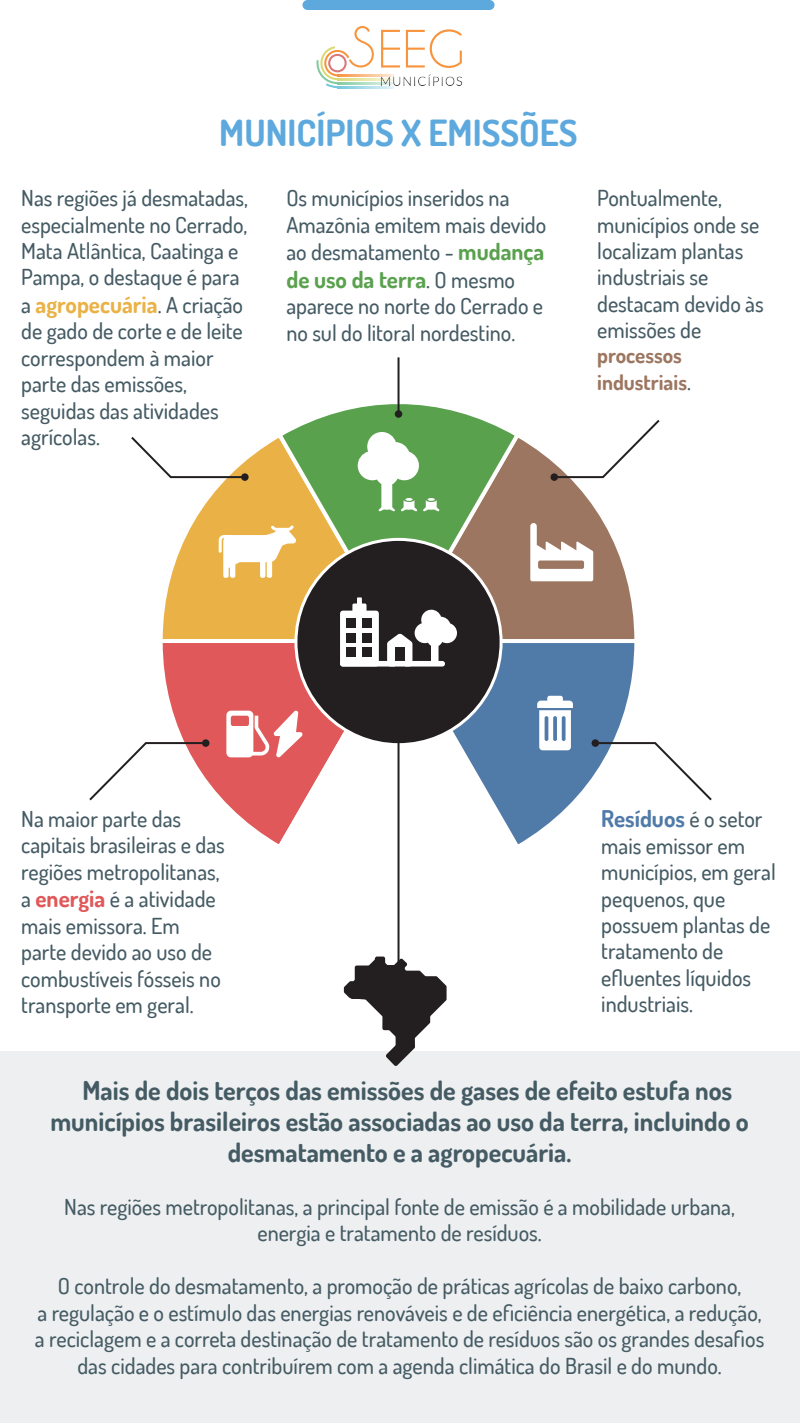
<style>
.page{position:relative;width:800px;height:1423px;background:#fff}
.page>*{position:absolute;margin:0;border:0;box-sizing:border-box;transform-origin:0 0}
.t1{font:700 36px "Dosis";color:#5da9dd}
.t2{font:700 26px "Dosis";color:#455b64}
.t3{font:700 23px "Dosis";color:#eab246}
.t4{font:700 23px "Dosis";color:#5aa14e}
.t5{font:700 23px "Dosis";color:#507aa8}
.t6{font:500 22px/26.4px "Dosis";color:#455b64}
.t7{font:700 21px/26.4px "Dosis";color:#9c7660}
.s1{font-weight:500;font-size:22px;color:#455b64}
.s2{font-weight:700;font-size:23px;color:#5aa14e}
.s3{font-weight:700;font-size:23px;color:#e05859}
</style>
<div class="page">
<div style="left:0;top:1050px;width:800px;height:372px;background:#edeff0"></div>
<svg style="left:162px;top:440px;width:112px;height:195px"></svg>
<svg style="left:162px;top:635px;width:112px;height:207px"></svg>
<svg style="left:274px;top:646px;width:124px;height:244px"></svg>
<svg style="left:393px;top:646px;width:242px;height:206px"></svg>
<svg style="left:523px;top:440px;width:112px;height:206px"></svg>
<svg style="left:274px;top:391px;width:249px;height:255px"></svg>
<svg style="left:530px;top:523px;width:63px;height:58px"></svg>
<svg style="left:537px;top:695px;width:36px;height:55px"></svg>
<div style="left:296px;top:539px;width:205px;height:205px;background:#231f20;border-radius:50%"></div>
<div style="left:340px;top:610px;width:39px;height:56px;background:#fff;border-radius:3px"></div>
<div style="left:352px;top:603px;width:15px;height:46px;background:#fff;border-radius:2px"></div>
<div style="left:357px;top:597px;width:5px;height:46px;background:#fff"></div>
<div style="left:347px;top:618px;width:9px;height:10px;background:#231f20"></div>
<div style="left:362px;top:618px;width:10px;height:10px;background:#231f20"></div>
<div style="left:347px;top:633px;width:9px;height:9px;background:#231f20"></div>
<div style="left:362px;top:633px;width:10px;height:9px;background:#231f20"></div>
<div style="left:347px;top:647px;width:9px;height:9px;background:#231f20"></div>
<div style="left:362px;top:647px;width:10px;height:9px;background:#231f20"></div>
<div style="left:340px;top:661px;width:105px;height:5px;background:#fff;border-radius:3px"></div>
<svg style="left:387px;top:609px;width:70px;height:57px"></svg>
<svg style="left:358px;top:432px;width:81px;height:79px"></svg>
<svg style="left:226px;top:709px;width:77px;height:49px"></svg>
<hr style="left:398px;top:357px;width:2px;height:57px;background:#231f20">
<div style="left:395px;top:410px;width:7px;height:8px;background:#231f20;border-radius:50%"></div>
<hr style="left:398px;top:712px;width:2px;height:282px;background:#231f20">
<svg style="left:131px;top:437px;width:116px;height:42px"></svg>
<div style="left:241px;top:473px;width:8px;height:8px;background:#231f20;border-radius:50%"></div>
<svg style="left:593px;top:741px;width:119px;height:61px"></svg>
<div style="left:592px;top:739px;width:7px;height:7px;background:#231f20;border-radius:50%"></div>
<svg style="left:89px;top:741px;width:119px;height:61px"></svg>
<div style="left:202px;top:739px;width:8px;height:7px;background:#231f20;border-radius:50%"></div>
<svg style="left:552px;top:420px;width:108px;height:59px"></svg>
<div style="left:551px;top:473px;width:7px;height:8px;background:#231f20;border-radius:50%"></div>
<div style="left:303px;top:0;width:192px;height:10px;background:#5da9dd;border-radius:5px"></div>
<svg style="left:381px;top:30px;width:19px;height:37px"></svg>
<svg style="left:406px;top:29px;width:56px;height:39px"></svg>
<svg style="left:316px;top:26px;width:58px;height:62px"></svg>
<hr style="left:337px;top:86px;width:57px;height:2px;background:#74c7de">
<hr style="left:337px;top:82px;width:57px;height:2px;background:#83caa0">
<hr style="left:337px;top:78px;width:57px;height:2px;background:#dada75">
<hr style="left:337px;top:74px;width:57px;height:2px;background:#f7943e">
<svg style="left:380px;top:74px;width:81px;height:3px"></svg>
<svg style="left:380px;top:77px;width:83px;height:10px"></svg>
<svg style="left:344px;top:956px;width:103px;height:110px"></svg>
<svg style="left:219px;top:525px;width:77px;height:52px"></svg>
<h1 class="t1" style="left:219px;top:109px;width:360px">MUNICÍPIOS X EMISSÕES</h1>
<p class="t6" style="left:21px;top:184px;width:228px">Nas regiões já desmatadas, especialmente no Cerrado,<br>Mata Atlântica, Caatinga e<br>Pampa, o destaque é para</p>
<p class="t3" style="left:21px;top:290px;width:223px"><span class="s1">a</span> agropecuária<span class="s1">. A criação</span></p>
<p class="t6" style="left:21px;top:317px;width:223px">de gado de corte e de leite correspondem à maior parte das emissões, seguidas das atividades agrícolas.</p>
<p class="t6" style="left:286px;top:184px;width:261px;line-height:27px">Os municípios inseridos na<br>Amazônia emitem mais devido ao desmatamento - <span class="s2">mudança</span></p>
<p class="t4" style="left:286px;top:264px;width:230px">de uso da terra<span class="s1">. O mesmo</span></p>
<p class="t6" style="left:286px;top:292px;width:258px">aparece no norte do Cerrado e no sul do litoral nordestino.</p>
<p class="t6" style="left:597px;top:184px;width:168px">Pontualmente, municípios onde se localizam plantas industriais se destacam devido às emissões de</p>
<p class="t7" style="left:597px;top:342px;width:95px">processos industriais<span class="s1">.</span></p>
<p class="t6" style="left:21px;top:804px;width:205px">Na maior parte das capitais brasileiras e das regiões metropolitanas, a <span class="s3">energia</span> é a atividade mais emissora. Em parte devido ao uso de combustíveis fósseis no transporte em geral.</p>
<p class="t5" style="left:601px;top:804px;width:163px">Resíduos <span class="s1">é o setor</span></p>
<p class="t6" style="left:601px;top:832px;width:176px">mais emissor em municípios, em geral pequenos, que possuem plantas de tratamento de efluentes líquidos industriais.</p>
<p class="t2" style="left:82px;top:1073px;width:652px">Mais de dois terços das emissões de gases de efeito estufa nos</p>
<p class="t2" style="left:50px;top:1104px;width:700px">municípios brasileiros estão associadas ao uso da terra, incluindo o</p>
<p class="t2" style="left:228px;top:1135px;width:345px">desmatamento e a agropecuária.</p>
<p class="t6" style="left:64px;top:1192px;width:672px;text-align:center">Nas regiões metropolitanas, a principal fonte de emissão é a mobilidade urbana, energia e tratamento de resíduos.</p>
<p class="t6" style="left:35px;top:1272px;width:731px;text-align:center">O controle do desmatamento, a promoção de práticas agrícolas de baixo carbono,<br>a regulação e o estímulo das energias renováveis e de eficiência energética, a redução, a reciclagem e a correta destinação de tratamento de resíduos são os grandes desafios das cidades para contribuírem com a agenda climática do Brasil e do mundo.</p>
</div>
